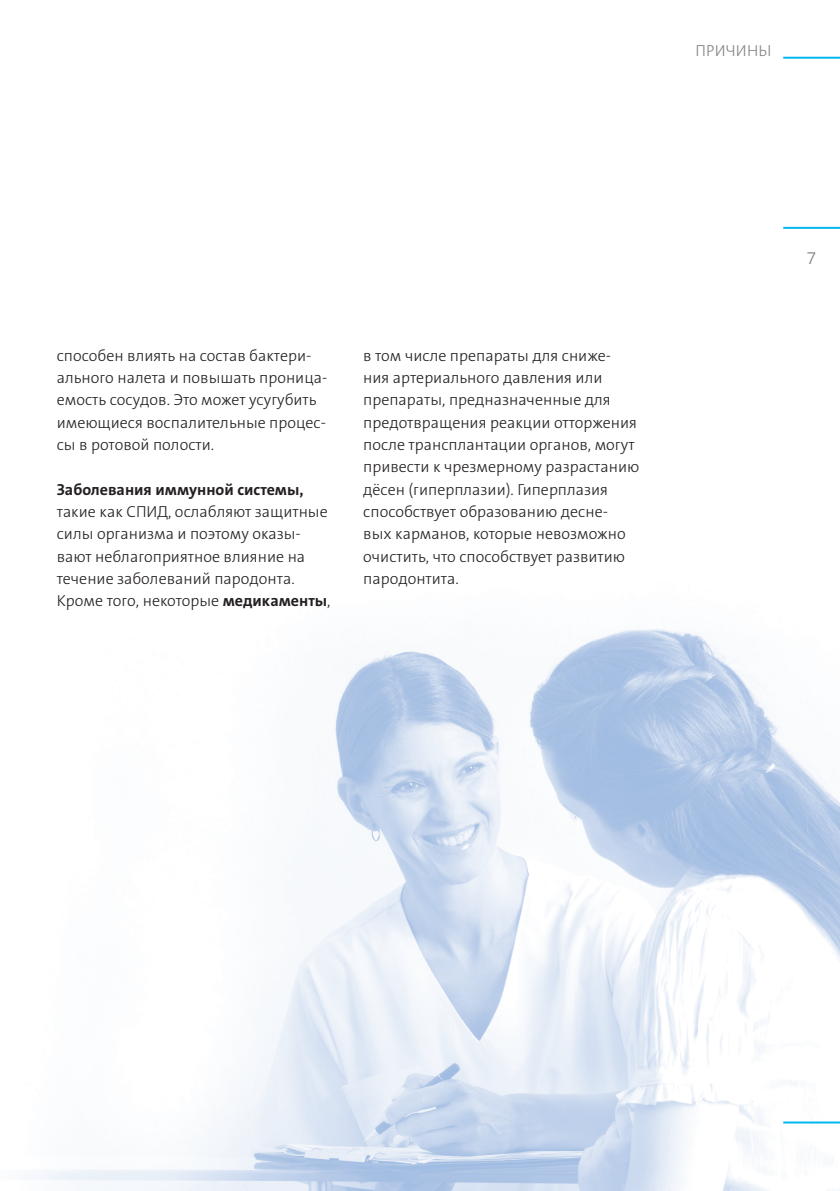
<style>
.page{position:relative;width:840px;height:1191px;background:#fff}
.page>*{position:absolute;margin:0;border:0;box-sizing:border-box;transform-origin:0 0}
.t1{font:300 18px "The Sans B Plus W3";color:#808285}
.t2{font:300 16px/22.4px "The Sans B Plus W3";color:#231f20}
.t3{font:700 16px "The Sans B Plus W7";color:#231f20}
.t4{font:300 16px "The Sans B Plus W3";letter-spacing:.015em;color:#808285}
.s1{font-family:"The Sans B Plus W7";font-weight:700}
</style>
<div class="page">
<hr style="left:782px;top:57px;width:57px;height:2px;background:#00b8f0">
<hr style="left:782px;top:227px;width:57px;height:2px;background:#00b8f0">
<img style="left:36px;top:629px;width:803px;height:562px">
<hr style="left:782px;top:1121px;width:57px;height:2px;background:#00b8f0">
<p class="t4" style="left:695px;top:40px;width:78px">ПРИЧИНЫ</p>
<p class="t2" style="left:57px;top:344px;width:272px">способен влиять на состав бактери&shy;ального налета и повышать проница&shy;емость сосудов. Это может усугубить имеющиеся воспалительные процес&shy;сы в ротовой полости.</p>
<p class="t3" style="left:57px;top:479px;width:248px">Заболевания иммунной системы,</p>
<p class="t2" style="left:57px;top:500px;width:275px">такие как СПИД, ослабляют защитные силы организма и поэтому оказы&shy;вают неблагоприятное влияние на течение заболеваний пародонта.<br>Кроме того, некоторые <span class="s1">медикаменты</span>,</p>
<p class="t2" style="left:363px;top:344px;width:277px">в том числе препараты для сниже&shy;ния артериального давления или препараты, предназначенные для предотвращения реакции отторжения после трансплантации органов, могут привести к чрезмерному разрастанию дёсен (гиперплазии). Гиперплазия способствует образованию десне&shy;вых карманов, которые невозможно очистить, что способствует развитию пародонтита.</p>
<p class="t1" style="left:806px;top:246px;width:11px">7</p>
</div>
